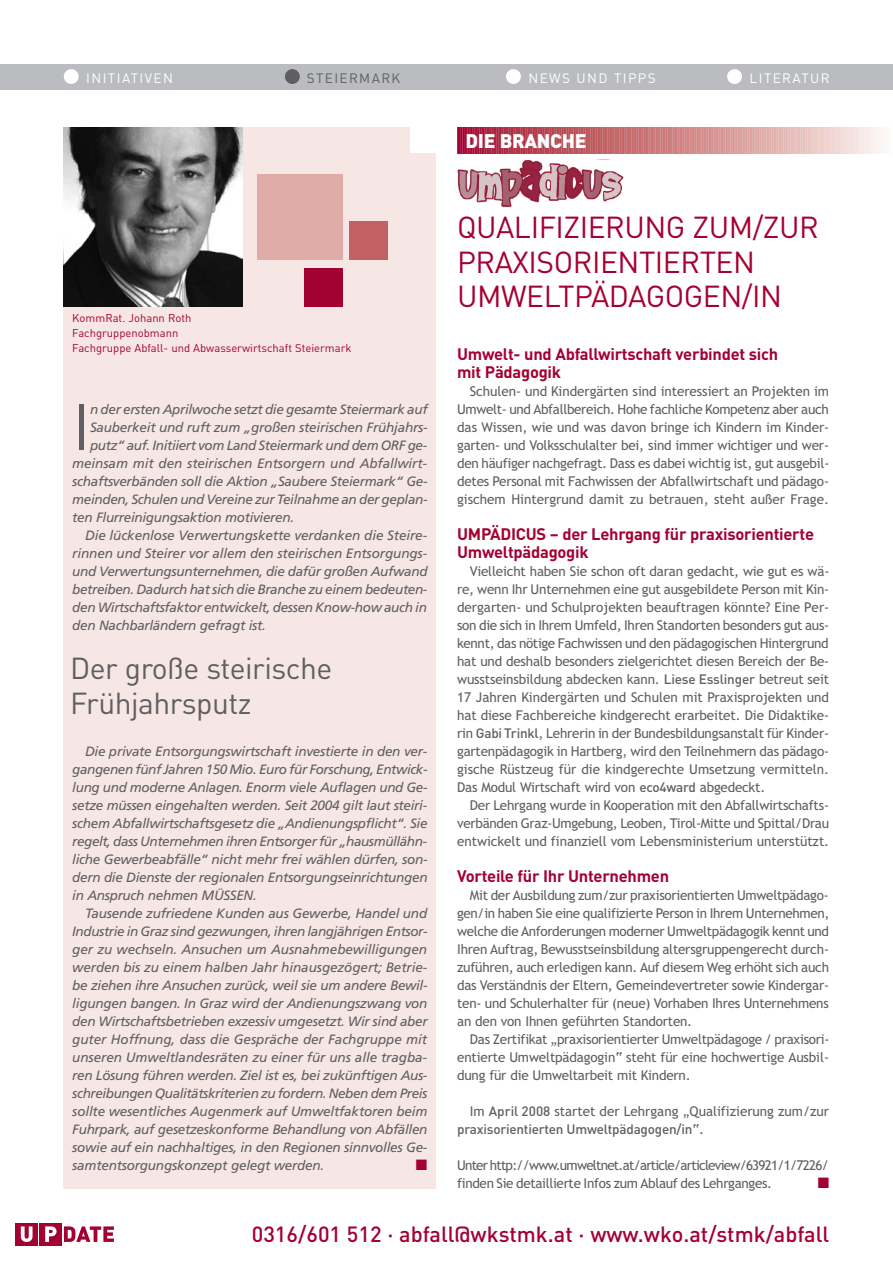
<style>
.page{position:relative;width:893px;height:1263px;background:#fff}
.page>*{position:absolute;margin:0;border:0;box-sizing:border-box;transform-origin:0 0}
.t1{font:64.5px "DIN";color:#5f5f62}
.t2{font:30px/34.5px "DIN";letter-spacing:-.015em;color:#a40133}
.t3{font:30px/34.5px "DIN";letter-spacing:-.015em;color:#5f5f62}
.t4{font:500 21.75px "DIN";color:#a40133}
.t5{font:900 19.5px "DIN";letter-spacing:-.015em;color:#fff}
.t6{font:700 16.5px/18px "DIN";letter-spacing:-.015em;color:#a40133}
.t7{font:15px "Zapf Dingbats";color:#a40133}
.t8{font:13.5px/18px "Trebuchet MS";letter-spacing:-.015em;color:#5f5f62;text-align:justify}
.t9{font:italic 13.5px/18px "Frutiger";letter-spacing:-.02em;color:#5f5f62;text-align:justify}
.t10{font:13.5px/18px "Trebuchet MS";letter-spacing:-.055em;color:#5f5f62}
.t11{font:500 13.5px "DIN";letter-spacing:-.015em;color:#5f5f62}
.t12{font:13.5px "DIN";letter-spacing:.105em;color:#fff}
.t13{font:13.5px "DIN";letter-spacing:.105em;color:#5f5f62}
.t14{font:11.25px/15px "DIN";color:#a40133}
.s1{font-family:"DIN";font-weight:500}
.s2{font-family:"Trebuchet MS";font-weight:400}
</style>
<div class="page">
<div style="left:64px;top:128px;width:372px;height:1060px;background:#f6e6e4"></div>
<img style="left:64px;top:128px;width:178px;height:178px">
<div style="left:257px;top:174px;width:85px;height:85px;background:#e0aca8"></div>
<div style="left:350px;top:221px;width:38px;height:38px;background:#c16164"></div>
<div style="left:410px;top:128px;width:26px;height:25px;background:#fff"></div>
<div style="left:304px;top:268px;width:38px;height:38px;background:#a40133"></div>
<div style="left:0;top:64px;width:893px;height:25px;background:#bbbcbf"></div>
<div style="left:64px;top:69px;width:15px;height:15px;background:#fff;border-radius:50%"></div>
<div style="left:285px;top:69px;width:15px;height:15px;background:#5f5f62;border-radius:50%"></div>
<div style="left:506px;top:69px;width:15px;height:15px;background:#fff;border-radius:50%"></div>
<div style="left:727px;top:69px;width:15px;height:15px;background:#fff;border-radius:50%"></div>
<svg style="left:457px;top:128px;width:424px;height:25px;background:#cf8489"></svg>
<div style="left:39px;top:1223px;width:23px;height:22px;background:#a40133"></div>
<div style="left:16px;top:1223px;width:22px;height:22px;background:#a40133"></div>
<svg style="left:21px;top:1226px;width:12px;height:16px"></svg>
<svg style="left:45px;top:1226px;width:12px;height:16px"></svg>
<svg style="left:64px;top:1226px;width:50px;height:16px"></svg>
<img style="left:457px;top:160px;width:167px;height:48px">
<p class="t12" style="left:86px;top:70px;width:88px">INITIATIVEN</p>
<p class="t13" style="left:307px;top:70px;width:95px">STEIERMARK</p>
<p class="t12" style="left:528px;top:70px;width:129px">NEWS UND TIPPS</p>
<p class="t12" style="left:750px;top:70px;width:82px">LITERATUR</p>
<p class="t14" style="left:72px;top:311px;width:281px">KommRat. Johann Roth<br>Fachgruppenobmann<br>Fachgruppe Abfall- und Abwasserwirtschaft Steiermark</p>
<h1 class="t1" style="left:72px;top:390px;width:20px">I</h1>
<p class="t9" style="left:90px;top:401px;width:339px">n der ersten Aprilwoche setzt die gesamte Steiermark auf</p>
<p class="t9" style="left:90px;top:419px;width:339px">Sauberkeit und ruft zum „großen steirischen Frühjahrs-</p>
<p class="t9" style="left:90px;top:437px;width:339px">putz“ auf. Initiiert vom Land Steiermark und dem ORF ge-</p>
<p class="t9" style="left:72px;top:455px;width:356px">meinsam mit den steirischen Entsorgern und Abfallwirt-</p>
<p class="t9" style="left:72px;top:473px;width:357px">schaftsverbänden soll die Aktion „Saubere Steiermark“ Ge-</p>
<p class="t9" style="left:72px;top:491px;width:357px">meinden, Schulen und Vereine zur Teilnahme an der geplan-</p>
<p class="t9" style="left:72px;top:509px;width:223px">ten Flurreinigungsaktion motivieren.</p>
<p class="t9" style="left:85px;top:527px;width:344px">Die lückenlose Verwertungskette verdanken die Steire-</p>
<p class="t9" style="left:72px;top:545px;width:356px">rinnen und Steirer vor allem den steirischen Entsorgungs-</p>
<p class="t9" style="left:72px;top:563px;width:357px">und Verwertungsunternehmen, die dafür großen Aufwand</p>
<p class="t9" style="left:72px;top:581px;width:357px">betreiben. Dadurch hat sich die Branche zu einem bedeuten-</p>
<p class="t9" style="left:72px;top:599px;width:356px">den Wirtschaftsfaktor entwickelt, dessen Know-how auch in</p>
<p class="t9" style="left:72px;top:617px;width:195px">den Nachbarländern gefragt ist.</p>
<h2 class="t3" style="left:70px;top:651px;width:264px">Der große steirische<br>Frühjahrsputz</h2>
<p class="t9" style="left:72px;top:743px;width:357px;text-indent:13px">Die private Entsorgungswirtschaft investierte in den ver&shy;gangenen fünf Jahren 150 Mio. Euro für Forschung, Entwick&shy;lung und moderne Anlagen. Enorm viele Auflagen und Ge&shy;setze müssen eingehalten werden. Seit 2004 gilt laut steiri&shy;schem Abfallwirtschaftsgesetz die „Andienungspflicht“. Sie regelt, dass Unternehmen ihren Entsorger für „hausmüllähn&shy;liche Gewerbeabfälle“ nicht mehr frei wählen dürfen, son&shy;dern die Dienste der regionalen Entsorgungseinrichtungen in Anspruch nehmen MÜSSEN.</p>
<p class="t9" style="left:72px;top:905px;width:357px;text-indent:13px">Tausende zufriedene Kunden aus Gewerbe, Handel und Industrie in Graz sind gezwungen, ihren langjährigen Entsor&shy;ger zu wechseln. Ansuchen um Ausnahmebewilligungen werden bis zu einem halben Jahr hinausgezögert; Betrie&shy;be ziehen ihre Ansuchen zurück, weil sie um andere Bewil&shy;ligungen bangen. In Graz wird der Andienungszwang von den Wirtschaftsbetrieben exzessiv umgesetzt. Wir sind aber guter Hoffnung, dass die Gespräche der Fachgruppe mit unseren Umweltlandesräten zu einer für uns alle tragba&shy;ren Lösung führen werden. Ziel ist es, bei zukünftigen Aus&shy;schreibungen Qualitätskriterien zu fordern. Neben dem Preis sollte wesentliches Augenmerk auf Umweltfaktoren beim Fuhrpark, auf gesetzeskonforme Behandlung von Abfällen sowie auf ein nachhaltiges, in den Regionen sinnvolles Ge&shy;samtentsorgungskonzept gelegt werden.</p>
<p class="t7" style="left:416px;top:1156px;width:13px">■</p>
<h3 class="t5" style="left:466px;top:130px;width:122px">DIE BRANCHE</h3>
<h2 class="t2" style="left:457px;top:210px;width:363px">QUALIFIZIERUNG ZUM/ZUR<br>PRAXISORIENTIERTEN<br>UMWELTPÄDAGOGEN/IN</h2>
<p class="t6" style="left:457px;top:345px;width:323px">Umwelt- und Abfallwirtschaft verbindet sich mit Pädagogik</p>
<p class="t8" style="left:457px;top:382px;width:374px;text-indent:13px">Schulen- und Kindergärten sind interessiert an Projekten im Umwelt- und Abfallbereich. Hohe fachliche Kompetenz aber auch das Wissen, wie und was davon bringe ich Kindern im Kinder&shy;garten- und Volksschulalter bei, sind immer wichtiger und wer&shy;den häufiger nachgefragt. Dass es dabei wichtig ist, gut ausgebil&shy;detes Personal mit Fachwissen der Abfallwirtschaft und pädago&shy;gischem Hintergrund damit zu betrauen, steht außer Frage.</p>
<p class="t6" style="left:457px;top:525px;width:358px">UMPÄDICUS – der Lehrgang für praxisorientierte<br>Umweltpädagogik</p>
<p class="t8" style="left:457px;top:562px;width:374px;text-indent:13px">Vielleicht haben Sie schon oft daran gedacht, wie gut es wä&shy;re, wenn Ihr Unternehmen eine gut ausgebildete Person mit Kin&shy;dergarten- und Schulprojekten beauftragen könnte? Eine Per&shy;son die sich in Ihrem Umfeld, Ihren Standorten besonders gut aus&shy;kennt, das nötige Fachwissen und den pädagogischen Hintergrund hat und deshalb besonders zielgerichtet diesen Bereich der Be&shy;wusstseinsbildung abdecken kann. <span class="s1">Liese Esslinger</span> betreut seit 17 Jahren Kindergärten und Schulen mit Praxisprojekten und hat diese Fachbereiche kindgerecht erarbeitet. Die Didaktike&shy;rin <span class="s1">Gabi Trinkl</span>, Lehrerin in der Bundesbildungsanstalt für Kinder&shy;gartenpädagogik in Hartberg, wird den Teilnehmern das pädago&shy;gische Rüstzeug für die kindgerechte Umsetzung vermitteln.<br>Das Modul Wirtschaft wird von <span class="s1">eco4ward</span> abgedeckt.</p>
<p class="t8" style="left:457px;top:796px;width:374px;text-indent:13px">Der Lehrgang wurde in Kooperation mit den Abfallwirtschafts&shy;verbänden Graz-Umgebung, Leoben, Tirol-Mitte und Spittal/Drau entwickelt und finanziell vom Lebensministerium unterstützt.</p>
<p class="t6" style="left:457px;top:867px;width:214px">Vorteile für Ihr Unternehmen</p>
<p class="t8" style="left:457px;top:886px;width:374px;text-indent:13px">Mit der Ausbildung zum/zur praxisorientierten Umweltpädago&shy;gen/in haben Sie eine qualifizierte Person in Ihrem Unternehmen, welche die Anforderungen moderner Umweltpädagogik kennt und Ihren Auftrag, Bewusstseinsbildung altersgruppengerecht durch&shy;zuführen, auch erledigen kann. Auf diesem Weg erhöht sich auch das Verständnis der Eltern, Gemeindevertreter sowie Kindergar&shy;ten- und Schulerhalter für (neue) Vorhaben Ihres Unternehmens an den von Ihnen geführten Standorten.</p>
<p class="t8" style="left:457px;top:1030px;width:374px;text-indent:13px">Das Zertifikat „praxisorientierter Umweltpädagoge / praxisori&shy;entierte Umweltpädagogin“ steht für eine hochwertige Ausbil&shy;dung für die Umweltarbeit mit Kindern.</p>
<p class="t8" style="left:470px;top:1102px;width:361px">Im <span class="s1">April 2008</span> startet der Lehrgang „Qualifizierung zum/zur</p>
<p class="t11" style="left:457px;top:1121px;width:248px">praxisorientierten Umweltpädagogen/in<span class="s2">“.</span></p>
<p class="t10" style="left:457px;top:1156px;width:373px">Unter http://www.umweltnet.at/article/articleview/63921/1/7226/ finden Sie detaillierte Infos zum Ablauf des Lehrganges.</p>
<p class="t7" style="left:818px;top:1174px;width:13px">■</p>
<h3 class="t4" style="left:252px;top:1221px;width:579px">0316/601 512 · abfall@wkstmk.at · www.wko.at/stmk/abfall</h3>
</div>
